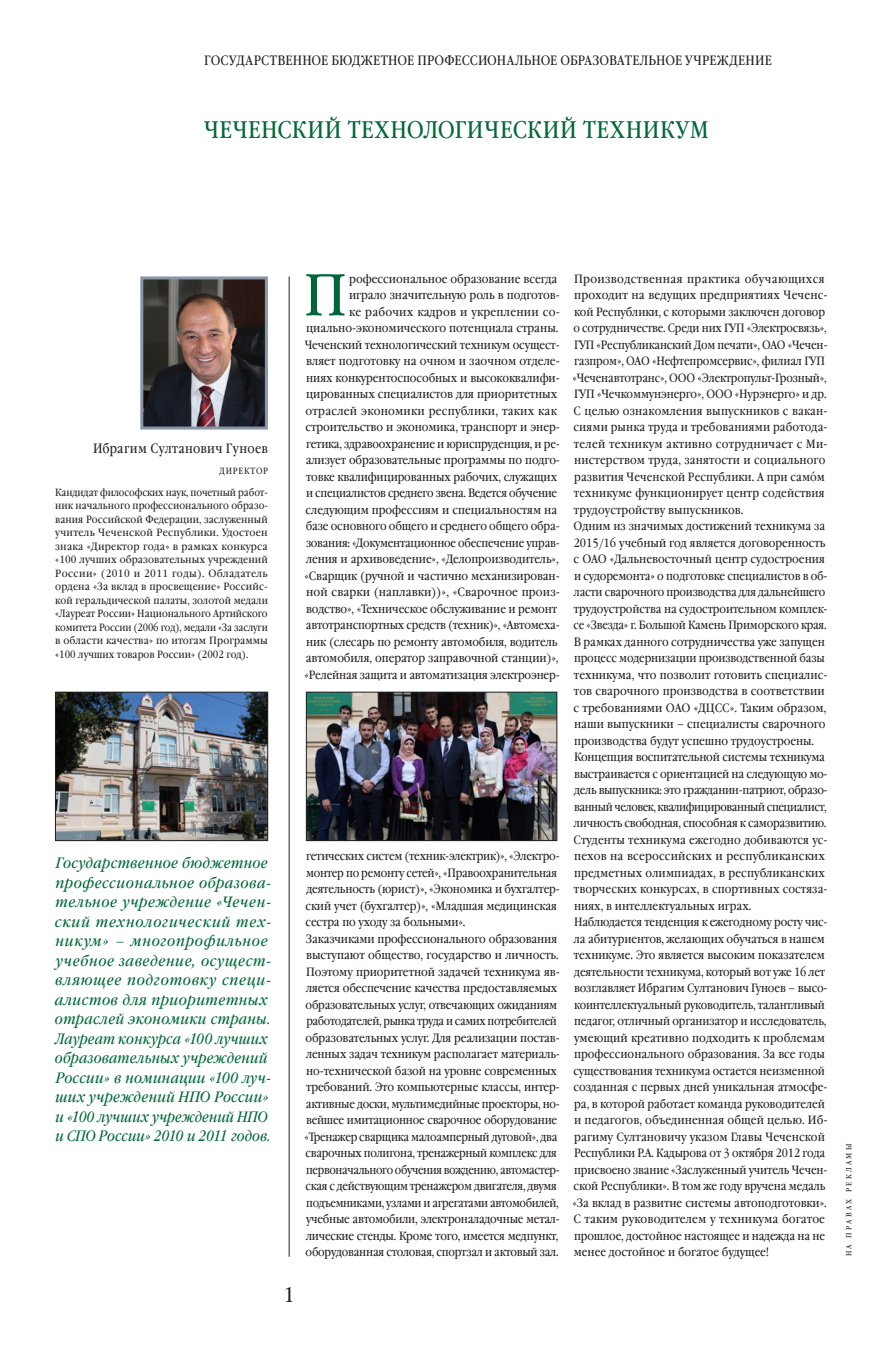
<style>
.page{position:relative;width:893px;height:1361px;background:#fff}
.page>*{position:absolute;margin:0;border:0;box-sizing:border-box;transform-origin:0 0}
.R-O8_Fonar{font:59.1px "Garamond Book Narrow C";color:#006838}
.R-O8_zagolovok{font:24px "Garamond Book Narrow C";letter-spacing:.02em;color:#006838}
.t1{font:21px "Garamond Book Narrow C";color:#231f20}
.R-O8_vynos_Kursiv{font:italic 15px/19.5px "Garamond Book Narrow C";letter-spacing:.025em;color:#006838;scale:1.06 1}
.R-O8_forma{font:13.5px "Garamond Book Narrow C";letter-spacing:.015em;color:#231f20}
.R-O8_dir_FIO{font:13.5px "Garamond Book Narrow C";letter-spacing:.025em;color:#231f20}
.R-O8_Text{font:12px/16.5px "Garamond Book Narrow C";letter-spacing:-.01em;color:#231f20}
.R-O8_Fonar-2{font:12px/16.5px "Garamond Book Narrow C";letter-spacing:-.01em;color:#231f20;text-align:right;scale:1.04 1}
.R-O8_Text-2{font:12px/16.5px "Garamond Book Narrow C";letter-spacing:-.01em;color:#231f20;scale:1.05 1}
.R-O8_Text-3{font:12px/16.5px "Garamond Book Narrow C";letter-spacing:.01em;color:#231f20;scale:1.04 1}
.R-O8_Fonar-3{font:12px/16.5px "Garamond Book Narrow C";letter-spacing:-.01em;color:#231f20}
.R-O8_Text-4{font:12px/16.5px "Garamond Book Narrow C";letter-spacing:-.01em;color:#231f20;scale:1.04 1}
.R-O8_dir_Bio{font:10.5px/13.5px "Garamond Book Narrow C";color:#231f20;text-align:justify}
.R-O8_dir_Dolzhn{font:9px "Garamond Book Narrow C";letter-spacing:.09em;color:#231f20}
.R-O8_Text-5{font:7.5px "Garamond Book Narrow C";letter-spacing:.3em;color:#231f20}
.s1{font-family:"Lucida Grande"}
</style>
<div class="page">
<img style="left:144px;top:280px;width:120px;height:145px">
<div style="left:140px;top:276px;width:128px;height:153px;border:3px solid #8897a8"></div>
<img style="left:308px;top:694px;width:247px;height:145px">
<div style="left:306px;top:692px;width:251px;height:149px;border:1px solid #231f20"></div>
<img style="left:57px;top:694px;width:209px;height:145px">
<div style="left:55px;top:692px;width:213px;height:149px;border:1px solid #231f20"></div>
<hr style="left:289px;top:276px;width:1px;height:980px;background:#231f20">
<p class="R-O8_forma" style="left:204px;top:53px;width:569px">ГОСУДАРСТВЕННОЕ БЮДЖЕТНОЕ ПРОФЕССИОНАЛЬНОЕ ОБРАЗОВАТЕЛЬНОЕ УЧРЕЖДЕНИЕ</p>
<p class="R-O8_zagolovok" style="left:204px;top:116px;width:506px">ЧЕЧЕНСКИЙ ТЕХНОЛОГИЧЕСКИЙ ТЕХНИКУМ</p>
<p class="R-O8_dir_FIO" style="left:93px;top:441px;width:176px">Ибрагим Султанович Гуноев</p>
<p class="R-O8_dir_Dolzhn" style="left:220px;top:466px;width:50px">ДИРЕКТОР</p>
<p class="R-O8_dir_Bio" style="left:55px;top:486px;width:214px">Кандидат философских наук, почетный работ&shy;ник начального профессионального образо&shy;вания Российской Федерации, заслуженный учитель Чеченской Республики. Удостоен знака «Директор года» в рамках конкурса «100 лучших образовательных учреждений России» (2010 и 2011 годы). Обладатель ордена «За вклад в просвещение» Российс&shy;кой геральдической палаты, золотой медали «Лауреат России» Национального Артийского комитета России (2006 год), медали «За заслуги в области качества» по итогам Программы «100 лучших товаров России» (2002 год).</p>
<p class="R-O8_vynos_Kursiv" style="left:55px;top:854px;width:206px">Государственное бюджетное профессиональное образова&shy;тельное учреждение «Чечен&shy;ский технологический тех&shy;никум» – многопрофильное учебное заведение, осущест&shy;вляющее подготовку специ&shy;алистов для приоритетных отраслей экономики страны.<br>Лауреат конкурса «100 лучших образовательных учреждений<br>России» в номинации «100 луч&shy;ших учреждений НПО России» и «100 лучших учреждений НПО и СПО России» 2010 и 2011 годов.</p>
<p class="R-O8_Fonar-2" style="left:305px;top:270px;width:247px">рофессиональное образование всегда<br>играло значительную роль в подготов-<br>ке рабочих кадров и укреплении со&shy;циально-экономического потенциала страны.<br>Чеченский технологический техникум осущест&shy;вляет подготовку на очном и заочном отделе&shy;ниях конкурентоспособных и высококвалифи&shy;цированных специалистов для приоритетных отраслей экономики республики, таких как строительство и экономика, транспорт и энер&shy;гетика, здравоохранение и юриспруденция, и ре&shy;ализует образовательные программы по подго&shy;товке квалифицированных рабочих, служащих и специалистов среднего звена. Ведется обучение следующим профессиям и специальностям на базе основного общего и среднего общего обра&shy;зования: «Документационное обеспечение управ&shy;ления и архивоведение», «Делопроизводитель», «Сварщик (ручной и частично механизирован&shy;ной сварки (наплавки))», «Сварочное произ&shy;водство», «Техническое обслуживание и ремонт автотранспортных средств (техник)», «Автомеха&shy;ник (слесарь по ремонту автомобиля, водитель автомобиля, оператор заправочной станции)», «Релейная защита и автоматизация электроэнер-</p>
<p class="R-O8_Fonar" style="left:304px;top:262px;width:44px">П</p>
<p class="t1" style="left:284px;top:1283px;width:12px">1</p>
<p class="R-O8_Fonar-3" style="left:306px;top:848px;width:256px">гетических систем (техник-электрик)», «Электро&shy;монтер по ремонту сетей», «Правоохранительная деятельность (юрист)», «Экономика и бухгалтер&shy;ский учет (бухгалтер)», «Младшая медицинская сестра по уходу за больными».</p>
<p class="R-O8_Text" style="left:305px;top:930px;width:257px">Заказчиками профессионального образования выступают общество, государство и личность.<br>Поэтому приоритетной задачей техникума яв&shy;ляется обеспечение качества предоставляемых образовательных услуг, отвечающих ожиданиям работодателей, рынка труда и самих потребителей образовательных услуг. Для реализации постав&shy;ленных задач техникум располагает материаль&shy;но-технической базой на уровне современных требований. Это компьютерные классы, интер&shy;активные доски, мультимедийные проекторы, но&shy;вейшее имитационное сварочное оборудование «Тренажер сварщика малоамперный дуговой», два сварочных полигона, тренажерный комплекс для первоначального обучения вождению, автомастер&shy;ская с действующим тренажером двигателя, двумя подъемниками, узлами и агрегатами автомобилей, учебные автомобили, электроналадочные метал&shy;лические стенды. Кроме того, имеется медпункт, оборудованная столовая, спортзал и актовый зал.</p>
<p class="R-O8_Text-2" style="left:572px;top:270px;width:245px">Производственная практика обучающихся проходит на ведущих предприятиях Чеченс&shy;кой Республики, с которыми заключен договор о сотрудничестве. Среди них ГУП «Электросвязь», ГУП «Республиканский Дом печати», ОАО «Чечен&shy;газпром», ОАО «Нефтепромсервис», филиал ГУП «Чеченавтотранс», ООО «Электропульт-Грозный», ГУП «Чечкоммунэнерго», ООО «Нурэнерго» и др.</p>
<p class="R-O8_Text-3" style="left:573px;top:402px;width:246px">С целью ознакомления выпускников с вакан&shy;сиями рынка труда и требованиями работода&shy;телей техникум активно сотрудничает с Ми&shy;нистерством труда, занятости и социального развития Чеченской Республики. А при само<span class="s1">́</span>м техникуме функционирует центр содействия трудоустройству выпускников.</p>
<p class="R-O8_Text" style="left:573px;top:518px;width:256px">Одним из значимых достижений техникума за 2015/16 учебный год является договоренность с ОАО «Дальневосточный центр судостроения и судоремонта» о подготовке специалистов в об&shy;ласти сварочного производства для дальнейшего трудоустройства на судостроительном комплек&shy;се «Звезда» г. Большой Камень Приморского края.<br>В рамках данного сотрудничества уже запущен процесс модернизации производственной базы техникума, что позволит готовить специалис&shy;тов сварочного производства в соответствии с требованиями ОАО «ДЦСС». Таким образом, наши выпускники – специалисты сварочного производства будут успешно трудоустроены.</p>
<p class="R-O8_Text" style="left:574px;top:749px;width:255px">Концепция воспитательной системы техникума выстраивается с ориентацией на следующую мо&shy;дель выпускника: это гражданин-патриот, образо&shy;ванный человек, квалифицированный специалист, личность свободная, способная к саморазвитию.</p>
<p class="R-O8_Text-4" style="left:574px;top:831px;width:246px">Студенты техникума ежегодно добиваются ус&shy;пехов на всероссийских и республиканских предметных олимпиадах, в республиканских творческих конкурсах, в спортивных состяза&shy;ниях, в интеллектуальных играх.</p>
<p class="R-O8_Text" style="left:572px;top:914px;width:257px">Наблюдается тенденция к ежегодному росту чис&shy;ла абитуриентов, желающих обучаться в нашем техникуме. Это является высоким показателем деятельности техникума, который вот уже 16 лет возглавляет Ибрагим Султанович Гуноев – высо&shy;коинтеллектуальный руководитель, талантливый педагог, отличный организатор и исследователь, умеющий креативно подходить к проблемам профессионального образования. За все годы существования техникума остается неизменной созданная с первых дней уникальная атмосфе&shy;ра, в которой работает команда руководителей и педагогов, объединенная общей целью. Иб&shy;рагиму Султановичу указом Главы Чеченской Республики Р.А. Кадырова от 3 октября 2012 года присвоено звание «Заслуженный учитель Чечен&shy;ской Республики». В том же году вручена медаль «За вклад в развитие системы автоподготовки».<br>С таким руководителем у техникума богатое прошлое, достойное настоящее и надежда на не менее достойное и богатое будущее!</p>
<p class="R-O8_Text-5" style="left:845px;top:1256px;width:114px;rotate:-90deg">НА ПРАВАХ РЕКЛАМЫ</p>
</div>
